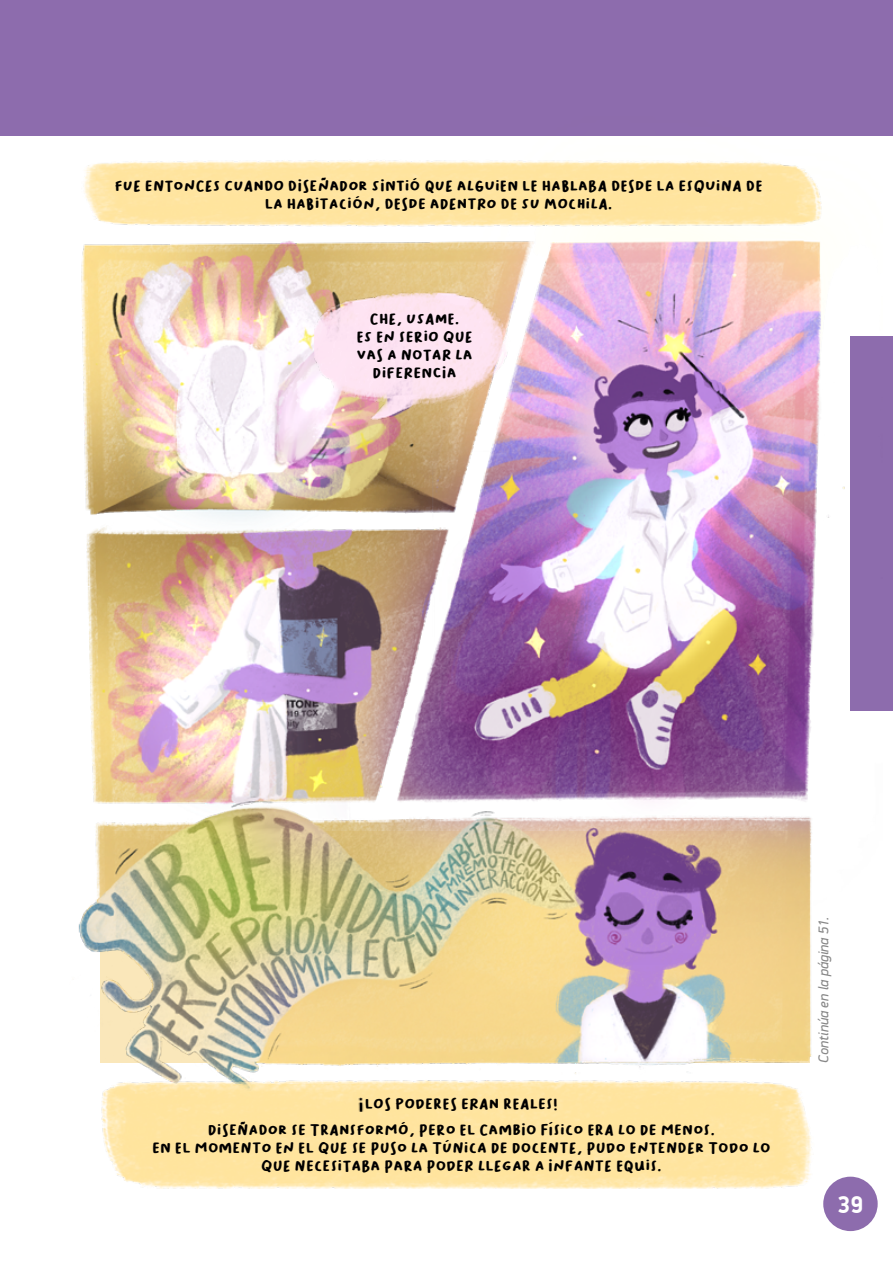
<style>
.page{position:relative;width:893px;height:1263px;background:#fff}
.page>*{position:absolute;margin:0;border:0;box-sizing:border-box;transform-origin:0 0}
.t1{font:700 24px "PF Din Display Pro";color:#fff}
.t2{font:15px "Bakso Sapi";color:#000}
.t3{font:italic 14.25px "PF Din Display Pro";color:#878787}
</style>
<div class="page">
<div style="left:823px;top:1177px;width:55px;height:54px;background:#8d6cad;border-radius:50%"></div>
<div style="left:850px;top:336px;width:43px;height:374px;background:#8d6cad"></div>
<img style="left:0;top:0;width:883px;height:1201px">
<img style="left:79px;top:147px;width:744px;height:92px">
<img style="left:99px;top:1060px;width:717px;height:128px">
<img style="left:315px;top:278px;width:368px;height:162px">
<img style="left:357px;top:1097px;width:8px;height:15px">
<p class="t2" style="left:115px;top:177px;width:589px">fue entonces cuando diseñador sintió que alguien le hablaba desde la esqui</p>
<p class="t2" style="left:721px;top:177px;width:44px">na de</p>
<p class="t2" style="left:265px;top:195px;width:349px">la habitación, desde adentro de su mochila.</p>
<p class="t2" style="left:370px;top:310px;width:47px">CHE , USAME</p>
<p class="t2" style="left:455px;top:310px;width:6px">.</p>
<p class="t2" style="left:356px;top:328px;width:52px">ESENSERIO</p>
<p class="t2" style="left:443px;top:328px;width:29px">QUE</p>
<p class="t2" style="left:356px;top:346px;width:55px">VAS ANOTAR</p>
<p class="t2" style="left:455px;top:346px;width:9px">LA</p>
<p class="t2" style="left:373px;top:364px;width:24px">DIFERE</p>
<p class="t2" style="left:421px;top:364px;width:20px">NCIA</p>
<p class="t2" style="left:365px;top:1095px;width:194px">los poderes eran reales!</p>
<p class="t2" style="left:208px;top:1121px;width:52px">DISEÑADOR</p>
<p class="t2" style="left:291px;top:1121px;width:39px">SE TRANSFOR</p>
<p class="t2" style="left:384px;top:1121px;width:54px">MÓ, PERO</p>
<p class="t2" style="left:460px;top:1121px;width:62px">EL CAMBIO</p>
<p class="t2" style="left:540px;top:1121px;width:57px">FÍSICO ERA</p>
<p class="t2" style="left:618px;top:1121px;width:99px">LO DE MENOS.</p>
<p class="t2" style="left:152px;top:1139px;width:91px">eN EL MOMENTO</p>
<p class="t2" style="left:275px;top:1139px;width:247px">EN EL QUE SE PUSO LA TÚNICA DE DOCENTE</p>
<p class="t2" style="left:577px;top:1139px;width:63px">, PUDO ENTENDER</p>
<p class="t2" style="left:708px;top:1139px;width:21px">TODO</p>
<p class="t2" style="left:752px;top:1139px;width:10px">LO</p>
<p class="t2" style="left:261px;top:1157px;width:43px">QUE NECES</p>
<p class="t2" style="left:338px;top:1157px;width:15px">ITABA</p>
<p class="t2" style="left:384px;top:1157px;width:20px">PARA</p>
<p class="t2" style="left:426px;top:1157px;width:20px">PODER</p>
<p class="t2" style="left:478px;top:1157px;width:10px">LLEGAR</p>
<p class="t2" style="left:535px;top:1157px;width:24px">A INFANTE</p>
<p class="t2" style="left:616px;top:1157px;width:47px">EQUIS.</p>
<p class="t3" style="left:815px;top:1063px;width:148px;rotate:-90deg">Continúa en la página 51.</p>
<h1 class="t1" style="left:838px;top:1190px;width:27px">39</h1>
</div>
